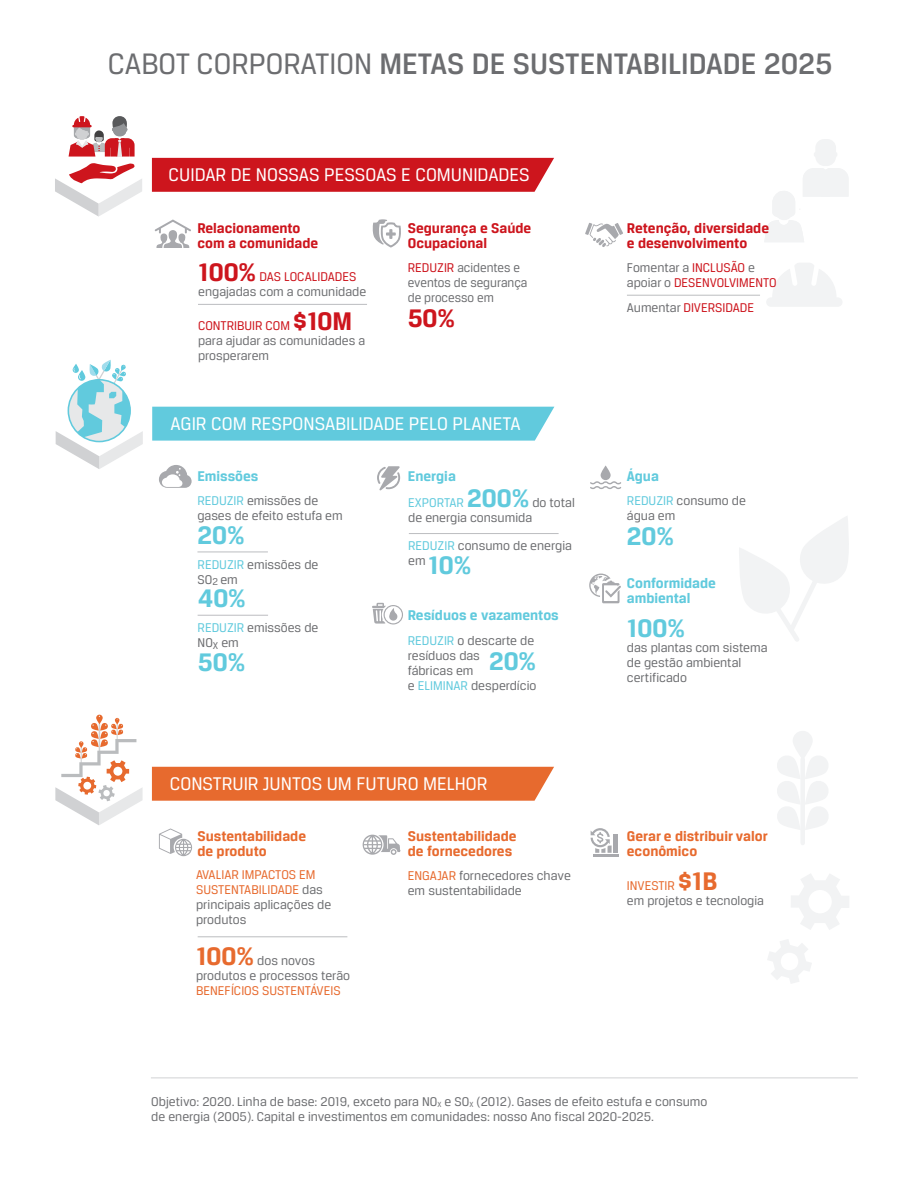
<style>
.page{position:relative;width:918px;height:1188px;background:#fff}
.page>*{position:absolute;margin:0;border:0;box-sizing:border-box;transform-origin:0 0}
.t1{font:500 31.5px "Breuer Text";color:#6c6d70}
.t2{font:700 27px "Breuer Text";color:#61cadd}
.t3{font:700 27px "Breuer Text";color:#cd151d}
.t4{font:19.5px "Breuer Text";color:#fff}
.t5{font:700 15px/15px "Breuer Text";color:#cd151d}
.t6{font:700 15px/15px "Breuer Text";color:#e76a2e}
.t7{font:700 15px/15px "Breuer Text";color:#61cadd}
.t8{font:13.5px/15px "Breuer Text";color:#6c6d70}
.t9{font:13.5px/15px "Breuer Text";color:#e76a2e}
.t10{font:13.5px/15px "Breuer Text";color:#cd151d}
.t11{font:13.5px/15px "Breuer Text";color:#6c6d70;scale:.96 1}
.s1{font-weight:400}
.s2{font-weight:700;font-size:27px;color:#cd151d}
.s3{color:#cd151d}
.s4{font-weight:700;font-size:27.15px;color:#cd151d}
.s5{color:#61cadd}
.s6{font-weight:700;font-size:27px;color:#61cadd}
.s7{color:#6c6d70}
.s8{font-weight:700;font-size:27px;color:#e76a2e}
.s9{color:#e76a2e}
.s10{font-weight:700;font-size:27.15px;color:#e76a2e}
</style>
<div class="page">
<hr style="left:800px;top:759px;width:4px;height:84px;background:#f2f3f4">
<div style="left:792px;top:730px;width:20px;height:30px;background:#f2f3f4;border-radius:10px"></div>
<svg style="left:777px;top:754px;width:51px;height:76px"></svg>
<svg style="left:791px;top:874px;width:58px;height:56px"></svg>
<svg style="left:767px;top:939px;width:44px;height:44px"></svg>
<svg style="left:739px;top:516px;width:110px;height:125px"></svg>
<div style="left:815px;top:139px;width:20px;height:27px;background:#f2f3f4;border-radius:9px"></div>
<svg style="left:764px;top:168px;width:84px;height:74px"></svg>
<svg style="left:766px;top:263px;width:76px;height:44px"></svg>
<hr style="left:151px;top:1077px;width:706px;height:1px;background:#d1d2d4">
<div style="left:152px;top:158px;width:402px;height:34px;background:#cd151d"></div>
<svg style="left:154px;top:219px;width:37px;height:29px"></svg>
<svg style="left:372px;top:219px;width:29px;height:28px"></svg>
<div style="left:152px;top:406px;width:402px;height:34px;background:#61cadd"></div>
<svg style="left:585px;top:223px;width:38px;height:24px"></svg>
<svg style="left:159px;top:465px;width:32px;height:23px"></svg>
<hr style="left:626px;top:295px;width:133px;height:1px;background:#bcbdc0">
<hr style="left:197px;top:551px;width:71px;height:1px;background:#bcbdc0">
<hr style="left:197px;top:615px;width:71px;height:1px;background:#bcbdc0">
<svg style="left:372px;top:602px;width:31px;height:22px"></svg>
<svg style="left:377px;top:466px;width:23px;height:24px"></svg>
<svg style="left:589px;top:573px;width:32px;height:30px"></svg>
<svg style="left:600px;top:465px;width:10px;height:15px"></svg>
<svg style="left:590px;top:481px;width:31px;height:8px"></svg>
<hr style="left:409px;top:533px;width:149px;height:1px;background:#bcbdc0">
<hr style="left:198px;top:936px;width:149px;height:1px;background:#bcbdc0">
<div style="left:152px;top:766px;width:402px;height:34px;background:#e76a2e"></div>
<svg style="left:159px;top:828px;width:33px;height:28px"></svg>
<svg style="left:362px;top:834px;width:38px;height:20px"></svg>
<hr style="left:613px;top:834px;width:4px;height:18px;background:#a8a9ad">
<hr style="left:593px;top:854px;width:26px;height:2px;background:#a8a9ad">
<svg style="left:590px;top:828px;width:21px;height:24px"></svg>
<svg style="left:56px;top:360px;width:87px;height:109px"></svg>
<svg style="left:55px;top:715px;width:87px;height:110px"></svg>
<svg style="left:55px;top:163px;width:87px;height:53px"></svg>
<svg style="left:68px;top:116px;width:66px;height:40px"></svg>
<hr style="left:198px;top:304px;width:169px;height:1px;background:#bcbdc0">
<h1 class="t1" style="left:108px;top:46px;width:726px"><span class="s1">CABOT CORPORATION</span> METAS DE SUSTENTABILIDADE 2025</h1>
<h3 class="t4" style="left:168px;top:164px;width:362px">CUIDAR DE NOSSAS PESSOAS E COMUNIDADES</h3>
<p class="t5" style="left:197px;top:220px;width:122px">Relacionamento com a comunidade</p>
<p class="t8" style="left:198px;top:269px;width:169px"><span class="s2">100%</span> <span class="s3">DAS LOCALIDADES </span>engajadas com a comunidade</p>
<p class="t8" style="left:198px;top:318px;width:169px"><span class="s3">CONTRIBUIR COM</span> <span class="s4">$10M </span>para ajudar as comunidades a prosperarem</p>
<p class="t5" style="left:407px;top:220px;width:125px">Segurança e Saúde<br>Ocupacional</p>
<p class="t11" style="left:407px;top:260px;width:126px"><span class="s3">REDUZIR</span> acidentes e eventos de segurança de processo em</p>
<h2 class="t3" style="left:408px;top:302px;width:49px">50%</h2>
<h3 class="t4" style="left:170px;top:413px;width:351px">AGIR COM RESPONSABILIDADE PELO PLANETA</h3>
<p class="t7" style="left:197px;top:468px;width:62px">Emissões</p>
<p class="t7" style="left:407px;top:468px;width:50px">Energia</p>
<p class="t8" style="left:197px;top:493px;width:147px"><span class="s5">REDUZIR</span> emissões de gases de efeito estufa em</p>
<p class="t8" style="left:197px;top:556px;width:122px"><span class="s5">REDUZIR</span> emissões de<br>SO<sub>2</sub> em</p>
<p class="t8" style="left:197px;top:620px;width:122px"><span class="s5">REDUZIR</span> emissões de<br>NO<sub>X</sub> em</p>
<p class="t8" style="left:408px;top:494px;width:168px"><span class="s5">EXPORTAR</span> <span class="s6">200%</span> do total de energia consumida</p>
<h2 class="t2" style="left:197px;top:519px;width:49px">20%</h2>
<p class="t8" style="left:408px;top:538px;width:165px"><span class="s5">REDUZIR</span> consumo de energia em</p>
<h2 class="t2" style="left:428px;top:549px;width:45px">10%</h2>
<h2 class="t2" style="left:198px;top:583px;width:49px">40%</h2>
<p class="t7" style="left:407px;top:607px;width:152px">Resíduos e vazamentos</p>
<p class="t8" style="left:407px;top:632px;width:130px"><span class="s5">REDUZIR</span> o descarte de resíduos das<br>fábricas em<br>e <span class="s5">ELIMINAR</span> desperdício</p>
<h2 class="t2" style="left:489px;top:645px;width:49px">20%</h2>
<h2 class="t2" style="left:198px;top:646px;width:49px">50%</h2>
<h3 class="t4" style="left:170px;top:772px;width:319px">CONSTRUIR JUNTOS UM FUTURO MELHOR</h3>
<p class="t6" style="left:197px;top:828px;width:110px">Sustentabilidade de produto</p>
<p class="t9" style="left:196px;top:867px;width:137px">AVALIAR IMPACTOS EM<br>SUSTENTABILIDADE <span class="s7">das principais aplicações de produtos</span></p>
<p class="t8" style="left:196px;top:952px;width:155px"><span class="s8">100%</span> dos novos produtos e processos terão</p>
<p class="t9" style="left:196px;top:982px;width:146px">BENEFÍCIOS SUSTENTÁVEIS</p>
<p class="t6" style="left:407px;top:828px;width:110px">Sustentabilidade de fornecedores</p>
<p class="t8" style="left:407px;top:867px;width:164px"><span class="s9">ENGAJAR</span> fornecedores chave em sustentabilidade</p>
<p class="t5" style="left:626px;top:220px;width:144px">Retenção, diversidade e desenvolvimento</p>
<p class="t10" style="left:626px;top:260px;width:151px"><span class="s7">Fomentar a</span> INCLUSÃO <span class="s7">e apoiar o</span> DESENVOLVIMENTO</p>
<p class="t10" style="left:626px;top:300px;width:129px"><span class="s7">Aumentar</span> DIVERSIDADE</p>
<p class="t7" style="left:626px;top:468px;width:33px">Água</p>
<p class="t8" style="left:626px;top:493px;width:120px"><span class="s5">REDUZIR</span> consumo de água em</p>
<h2 class="t2" style="left:626px;top:520px;width:49px">20%</h2>
<p class="t7" style="left:626px;top:575px;width:90px">Conformidade ambiental</p>
<h2 class="t2" style="left:626px;top:613px;width:59px">100%</h2>
<p class="t8" style="left:626px;top:640px;width:142px">das plantas com sistema de gestão ambiental certificado</p>
<p class="t6" style="left:626px;top:828px;width:142px">Gerar e distribuir valor econômico</p>
<p class="t8" style="left:626px;top:877px;width:138px"><span class="s9">INVESTIR</span> <span class="s10">$1B<br></span>em projetos e tecnologia</p>
<p class="t8" style="left:151px;top:1093px;width:557px">Objetivo: 2020. Linha de base: 2019, exceto para NO<sub>X</sub> e SO<sub>X</sub> (2012). Gases de efeito estufa e consumo de energia (2005). Capital e investimentos em comunidades: nosso Ano fiscal 2020-2025.</p>
</div>
